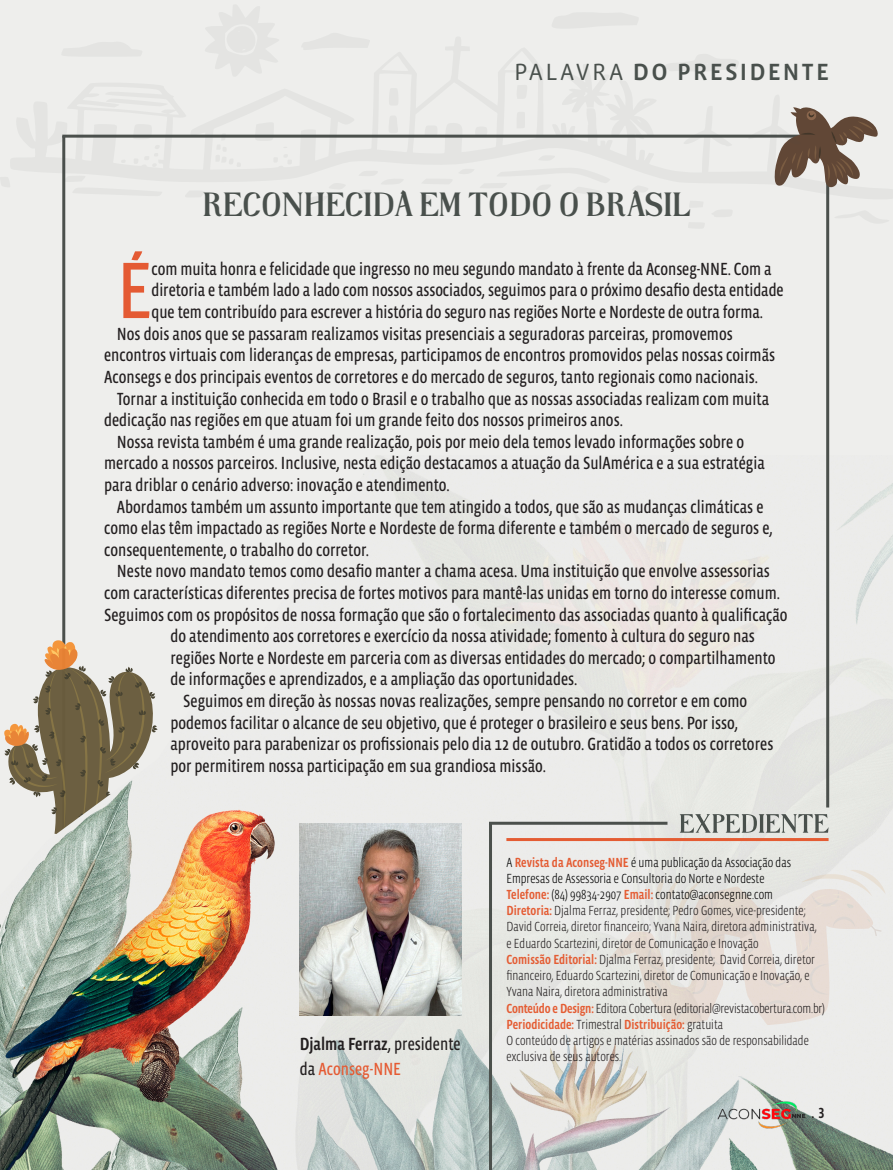
<style>
.page{position:relative;width:893px;height:1170px;background:#fff}
.page>*{position:absolute;margin:0;border:0;box-sizing:border-box;transform-origin:0 0}
.texto_corrido{font:81.75px "Vista Sans Nar OTCE";color:#e45a33}
.texto_corrido-2{font:700 34.5px "Tropikal";color:#49504c}
.titulo_texto{font:500 24px "Vista Sans OTCE";letter-spacing:.09em;color:#49504c}
.texto_corrido-3{font:18px/21.6px "Vista Sans Nar OTCE";color:#231f20}
.texto_corrido-4{font:500 18px "Vista Sans Nar OTCE";color:#231f20}
.texto_corrido-5{font:18px "Vista Sans Nar OTCE";color:#e55a32}
.texto_corrido-6{font:500 15px "Vista Sans Nar OTCE";color:#231f20}
.Texto_expediente_box{font:300 13.5px/16.2px "Vista Sans Nar OTCE";color:#231f20}
.Texto_expediente_box-2{font:300 13.5px/16.2px "Vista Sans Nar OTCE";color:#000}
.Texto_expediente_box-3{font:500 13.5px "Vista Sans Nar OTCE";color:#e45c33}
.s1{font-weight:400}
.s2{color:#231f20}
.s3{font-weight:500;color:#e45c33}
.s4{font-weight:300;color:#231f20}
</style>
<div class="page">
<div style="left:0;top:0;width:893px;height:1169px;background:#eeeeec"></div>
<hr style="left:62px;top:136px;width:3px;height:702px;background:#4b504c">
<img style="left:0;top:455px;width:893px;height:714px">
<img style="left:299px;top:823px;width:162px;height:192px">
<hr style="left:826px;top:136px;width:3px;height:671px;background:#4b504c">
<hr style="left:489px;top:823px;width:3px;height:346px;background:#4b504c">
<hr style="left:489px;top:821px;width:178px;height:3px;background:#4b504c">
<svg style="left:679px;top:814px;width:149px;height:18px"></svg>
<hr style="left:506px;top:838px;width:322px;height:3px;background:#e45c33">
<svg style="left:608px;top:869px;width:278px;height:157px"></svg>
<svg style="left:62px;top:107px;width:816px;height:93px"></svg>
<svg style="left:562px;top:107px;width:50px;height:5px"></svg>
<svg style="left:538px;top:155px;width:17px;height:6px"></svg>
<svg style="left:327px;top:182px;width:19px;height:8px"></svg>
<svg style="left:632px;top:185px;width:18px;height:8px"></svg>
<svg style="left:62px;top:175px;width:101px;height:21px"></svg>
<svg style="left:357px;top:170px;width:47px;height:24px"></svg>
<svg style="left:185px;top:190px;width:20px;height:8px"></svg>
<svg style="left:420px;top:167px;width:190px;height:33px"></svg>
<svg style="left:306px;top:196px;width:22px;height:4px"></svg>
<svg style="left:516px;top:112px;width:9px;height:16px"></svg>
<svg style="left:388px;top:115px;width:11px;height:18px"></svg>
<svg style="left:425px;top:125px;width:12px;height:12px"></svg>
<svg style="left:475px;top:126px;width:13px;height:11px"></svg>
<svg style="left:254px;top:122px;width:20px;height:19px"></svg>
<svg style="left:273px;top:154px;width:19px;height:10px"></svg>
<svg style="left:215px;top:133px;width:26px;height:34px"></svg>
<svg style="left:133px;top:124px;width:19px;height:15px"></svg>
<svg style="left:134px;top:158px;width:4px;height:6px"></svg>
<svg style="left:121px;top:159px;width:5px;height:4px"></svg>
<svg style="left:144px;top:145px;width:16px;height:22px"></svg>
<p class="titulo_texto" style="left:514px;top:59px;width:317px"><span class="s1">PALAVRA</span> DO PRESIDENTE</p>
<p class="texto_corrido-2" style="left:202px;top:183px;width:491px">RECONHECIDA EM TODO O BRASIL</p>
<p class="texto_corrido" style="left:117px;top:244px;width:37px">É</p>
<p class="texto_corrido-3" style="left:152px;top:258px;width:634px">com muita honra e felicidade que ingresso no meu segundo mandato à frente da Aconseg-NNE. Com a diretoria e também lado a lado com nossos associados, seguimos para o próximo desafio desta entidade que tem contribuído para escrever a história do seguro nas regiões Norte e Nordeste de outra forma.</p>
<p class="texto_corrido-3" style="left:104px;top:322px;width:673px;text-indent:13px">Nos dois anos que se passaram realizamos visitas presenciais a seguradoras parceiras, promovemos encontros virtuais com lideranças de empresas, participamos de encontros promovidos pelas nossas coirmãs<br>Aconsegs e dos principais eventos de corretores e do mercado de seguros, tanto regionais como nacionais.</p>
<p class="texto_corrido-3" style="left:104px;top:387px;width:667px;text-indent:13px">Tornar a instituição conhecida em todo o Brasil e o trabalho que as nossas associadas realizam com muita dedicação nas regiões em que atuam foi um grande feito dos nossos primeiros anos.</p>
<p class="texto_corrido-3" style="left:104px;top:430px;width:662px;text-indent:13px">Nossa revista também é uma grande realização, pois por meio dela temos levado informações sobre o mercado a nossos parceiros. Inclusive, nesta edição destacamos a atuação da SulAmérica e a sua estratégia para driblar o cenário adverso: inovação e atendimento.</p>
<p class="texto_corrido-3" style="left:104px;top:495px;width:670px;text-indent:13px">Abordamos também um assunto importante que tem atingido a todos, que são as mudanças climáticas e como elas têm impactado as regiões Norte e Nordeste de forma diferente e também o mercado de seguros e, consequentemente, o trabalho do corretor.</p>
<p class="texto_corrido-3" style="left:117px;top:560px;width:655px">Neste novo mandato temos como desafio manter a chama acesa. Uma instituição que envolve assessorias</p>
<p class="texto_corrido-3" style="left:104px;top:582px;width:677px">com características diferentes precisa de fortes motivos para mantê-las unidas em torno do interesse comum.</p>
<p class="texto_corrido-3" style="left:104px;top:603px;width:685px">Seguimos com os propósitos de nossa formação que são o fortalecimento das associadas quanto à qualificação</p>
<p class="texto_corrido-3" style="left:170px;top:625px;width:586px">do atendimento aos corretores e exercício da nossa atividade; fomento à cultura do seguro nas</p>
<p class="texto_corrido-3" style="left:170px;top:646px;width:607px">regiões Norte e Nordeste em parceria com as diversas entidades do mercado; o compartilhamento</p>
<p class="texto_corrido-3" style="left:170px;top:668px;width:409px">de informações e aprendizados, e a ampliação das oportunidades.</p>
<p class="texto_corrido-3" style="left:170px;top:690px;width:604px;text-indent:13px">Seguimos em direção às nossas novas realizações, sempre pensando no corretor e em como podemos facilitar o alcance de seu objetivo, que é proteger o brasileiro e seus bens. Por isso, aproveito para parabenizar os profissionais pelo dia 12 de outubro. Gratidão a todos os corretores por permitirem nossa participação em sua grandiosa missão.</p>
<p class="texto_corrido-4" style="left:300px;top:1033px;width:162px">Djalma Ferraz<span class="s1">, presidente</span></p>
<p class="texto_corrido-5" style="left:300px;top:1058px;width:103px"><span class="s2">da</span> Aconseg-NNE</p>
<p class="Texto_expediente_box-2" style="left:506px;top:853px;width:286px">A <span class="s3">Revista da Aconseg-NNE</span> é uma publicação da Associação das<br>Empresas de Assessoria e Consultoria do Norte e Nordeste</p>
<p class="Texto_expediente_box-2" style="left:506px;top:886px;width:268px"><span class="s3">Telefone:</span> (84) 99834-2907 <span class="s3">Email:</span> contato@aconsegnne.com</p>
<p class="Texto_expediente_box" style="left:506px;top:902px;width:312px"><span class="s3">Diretoria:</span> Djalma Ferraz, presidente; Pedro Gomes, vice-presidente;<br>David Correia, diretor financeiro; Yvana Naira, diretora administrativa,</p>
<p class="Texto_expediente_box" style="left:506px;top:934px;width:254px">e Eduardo Scartezini, diretor de Comunicação e Inovação</p>
<p class="Texto_expediente_box" style="left:506px;top:951px;width:310px"><span class="s3">Comissão Editorial:</span> Djalma Ferraz, presidente; David Correia, diretor financeiro, Eduardo Scartezini, diretor de Comunicação e Inovação, e<br>Yvana Naira, diretora administrativa</p>
<p class="Texto_expediente_box" style="left:506px;top:999px;width:320px"><span class="s3">Conteúdo e Design:</span> Editora Cobertura (editorial@revistacobertura.com.br)</p>
<p class="Texto_expediente_box-3" style="left:506px;top:1016px;width:218px">Periodicidade: <span class="s4">Trimestral</span> Distribuição: <span class="s4">gratuita</span></p>
<p class="Texto_expediente_box" style="left:506px;top:1032px;width:304px">O conteúdo de artigos e matérias assinados são de responsabilidade exclusiva de seus autores.</p>
<p class="texto_corrido-6" style="left:811px;top:1104px;width:15px">. 3</p>
</div>
